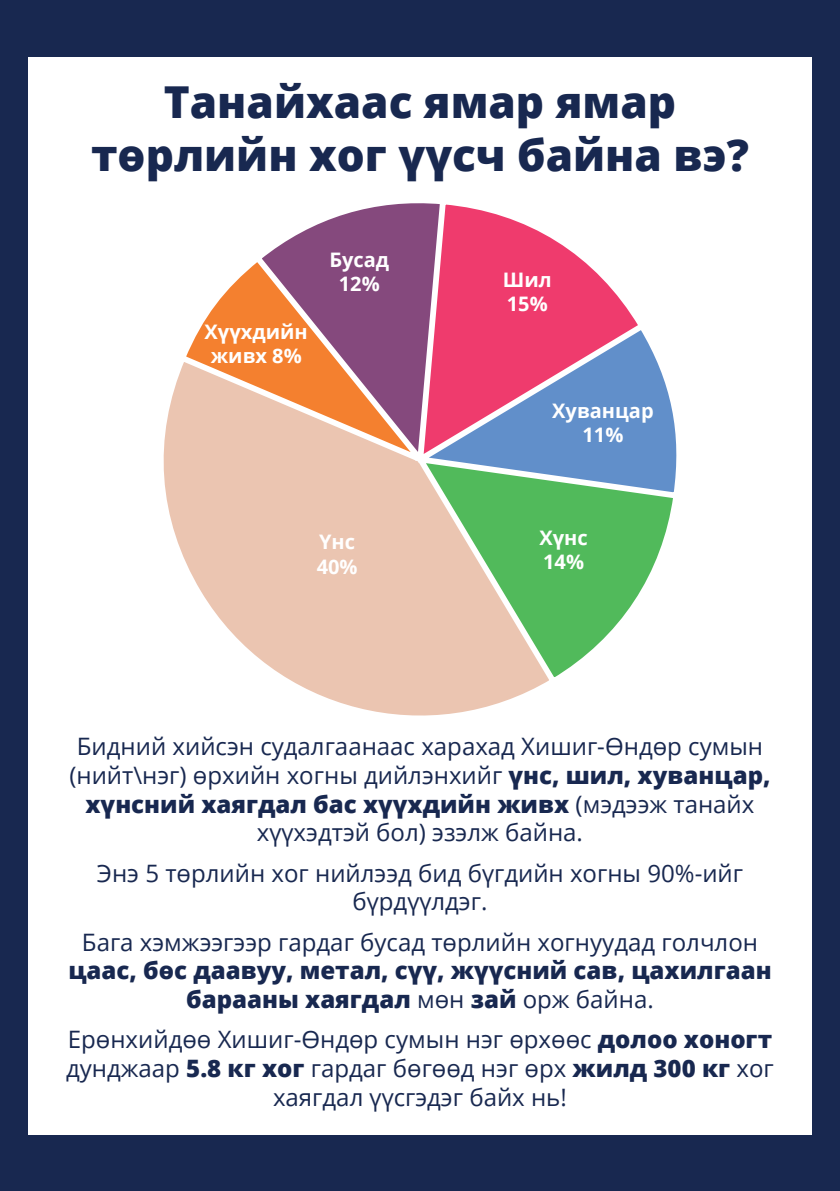
<style>
.page{position:relative;width:840px;height:1191px;background:#fff}
.page>*{position:absolute;margin:0;border:0;box-sizing:border-box;transform-origin:0 0}
.t1{font:800 44px/52.8px "Open Sans";color:#182850;text-align:center}
.t2{font:24px/28.8px "Open Sans";color:#182850;text-align:center}
.t3{font:800 24px/28.8px "Open Sans";color:#182850;text-align:center}
.t4{font:700 20px/24px "Open Sans";color:#fff}
.s1{font-weight:800}
.s2{font-weight:400}
</style>
<div class="page">
<div style="left:0;top:0;width:839px;height:1191px;background:#182850"></div>
<div style="left:28px;top:57px;width:783px;height:1077px;background:#fff"></div>
<svg style="left:163px;top:381px;width:374px;height:335px"></svg>
<svg style="left:414px;top:465px;width:259px;height:222px"></svg>
<svg style="left:415px;top:341px;width:262px;height:159px"></svg>
<svg style="left:447px;top:204px;width:200px;height:261px"></svg>
<svg style="left:270px;top:203px;width:177px;height:262px"></svg>
<svg style="left:177px;top:252px;width:248px;height:213px;background:#cf9187"></svg>
<h1 class="t1" style="left:91px;top:74px;width:659px">Танайхаас ямар ямар төрлийн хог үүсч байна вэ?</h1>
<p class="t4" style="left:204px;top:319px;width:105px;text-align:center">Xүүхдийн живх 8%</p>
<p class="t4" style="left:329px;top:247px;width:61px;text-align:center">Бусад<br>12%</p>
<p class="t4" style="left:316px;top:530px;width:42px">Үнс<br>40%</p>
<p class="t4" style="left:502px;top:267px;width:50px">Шил<br>15%</p>
<p class="t4" style="left:552px;top:398px;width:103px;text-align:center">Хуванцар<br>11%</p>
<p class="t4" style="left:539px;top:525px;width:50px">Хүнс<br>14%</p>
<p class="t2" style="left:69px;top:731px;width:702px">Бидний хийсэн судалгаанаас харахад Хишиг-Өндөр сумын (нийт\нэг) өрхийн хогны дийлэнхийг <span class="s1">үнс, шил, хуванцар, хүнсний хаягдал бас хүүхдийн живх</span> (мэдээж танайх хүүхэдтэй бол) эзэлж байна.</p>
<p class="t2" style="left:97px;top:858px;width:647px">Энэ 5 төрлийн хог нийлээд бид бүгдийн хогны 90%-ийг бүрдүүлдэг.</p>
<p class="t2" style="left:82px;top:926px;width:677px">Бага хэмжээгээр гардаг бусад төрлийн хогнуудад голчлон</p>
<p class="t3" style="left:68px;top:955px;width:704px">цаас, бөс даавуу, метал, сүү, жүүсний сав, цахилгаан барааны хаягдал <span class="s2">мөн</span> зай <span class="s2">орж байна.</span></p>
<p class="t2" style="left:66px;top:1024px;width:709px">Ерөнхийдөө Хишиг-Өндөр сумын нэг өрхөөс <span class="s1">долоо хоногт </span>дунджаар <span class="s1">5.8 кг хог</span> гардаг бөгөөд нэг өрх <span class="s1">жилд 300 кг</span> хог хаягдал үүсгэдэг байх нь!</p>
</div>
